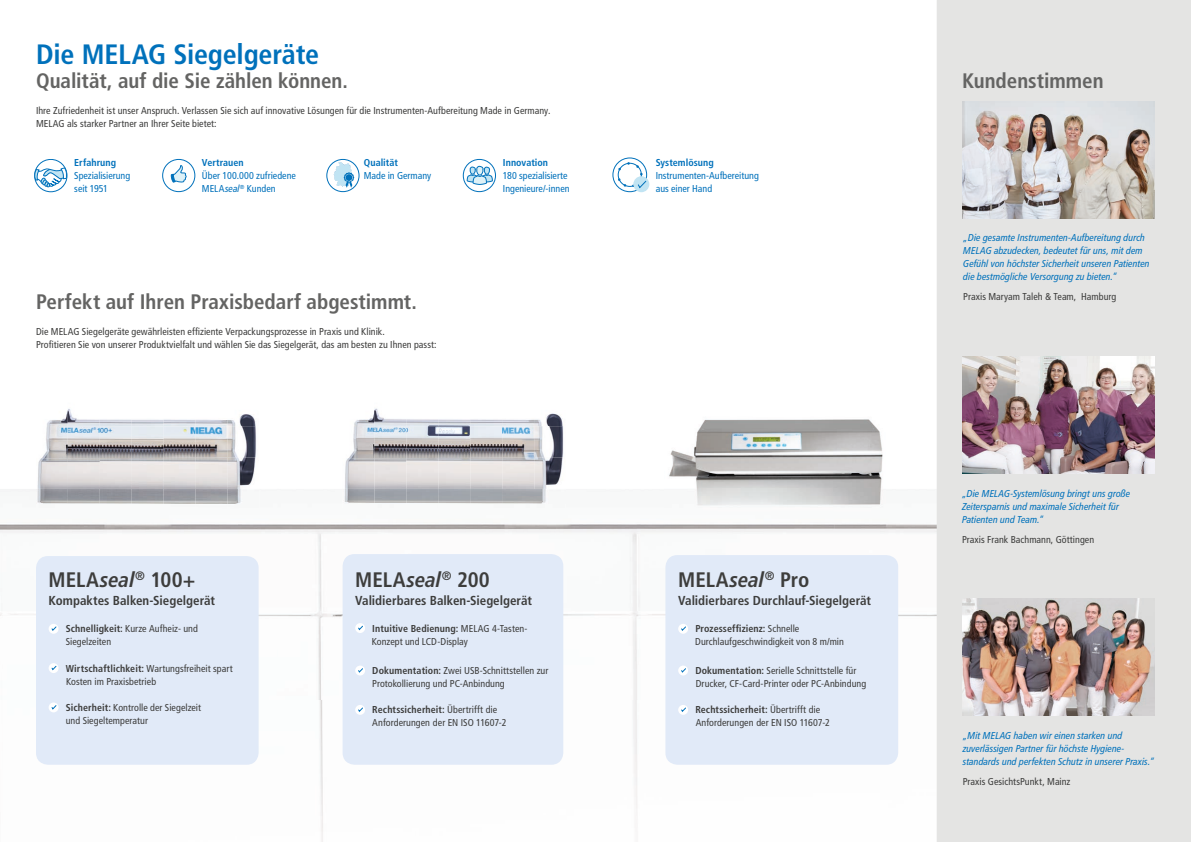
<style>
.page{position:relative;width:1191px;height:842px;background:#fff}
.page>*{position:absolute;margin:0;border:0;box-sizing:border-box;transform-origin:0 0}
.t1{font:700 condensed 28px "Frutiger LT Pro";letter-spacing:-.01em;color:#0071bb}
.t2{font:700 condensed 21px "Frutiger LT Pro";color:#646463}
.t3{font:700 condensed 21px "Frutiger LT Pro";color:#3d3d3c}
.t4{font:700 condensed 13px "Frutiger LT Pro";color:#3d3d3c}
.t5{font:condensed 10px/13px "Frutiger LT Pro";letter-spacing:.005em;color:#3d3d3c}
.t6{font:italic condensed 10px/13px "Frutiger LT Pro";color:#0071bb}
.t7{font:condensed 10px/13px "Frutiger LT Pro";color:#0071bb}
.t8{font:700 condensed 10px "Frutiger LT Pro";letter-spacing:.005em;color:#0071bb}
.s1{font-style:italic}
.s2{font-weight:700}
</style>
<div class="page">
<img style="left:0;top:489px;width:936px;height:353px">
<div style="left:936px;top:0;width:255px;height:842px;background:#e4e4e3"></div>
<img style="left:962px;top:101px;width:193px;height:117px">
<img style="left:962px;top:356px;width:193px;height:117px">
<img style="left:962px;top:599px;width:193px;height:117px">
<div style="left:34px;top:159px;width:33px;height:33px;border:1px solid #0071bb;border-radius:50%"></div>
<svg style="left:34px;top:160px;width:34px;height:32px"></svg>
<div style="left:326px;top:159px;width:33px;height:33px;border:1px solid #0071bb;border-radius:50%"></div>
<svg style="left:334px;top:162px;width:20px;height:26px"></svg>
<div style="left:633px;top:176px;width:16px;height:16px;background:#c1e4f3;border-radius:50%"></div>
<svg style="left:612px;top:157px;width:35px;height:36px"></svg>
<div style="left:342px;top:554px;width:221px;height:211px;background:#e1eaf8;border-radius:12px"></div>
<div style="left:355px;top:623px;width:10px;height:10px;background:#fff;border-radius:50%"></div>
<svg style="left:358px;top:625px;width:5px;height:6px"></svg>
<div style="left:355px;top:665px;width:10px;height:10px;background:#fff;border-radius:50%"></div>
<svg style="left:358px;top:668px;width:5px;height:5px"></svg>
<div style="left:355px;top:705px;width:10px;height:10px;background:#fff;border-radius:50%"></div>
<svg style="left:358px;top:707px;width:5px;height:5px"></svg>
<img style="left:36px;top:409px;width:223px;height:99px">
<img style="left:342px;top:408px;width:224px;height:100px">
<div style="left:36px;top:556px;width:223px;height:209px;background:#e1eaf8;border-radius:12px"></div>
<div style="left:49px;top:624px;width:10px;height:10px;background:#fff;border-radius:50%"></div>
<svg style="left:51px;top:626px;width:6px;height:5px"></svg>
<div style="left:49px;top:663px;width:10px;height:10px;background:#fff;border-radius:50%"></div>
<svg style="left:51px;top:665px;width:6px;height:6px"></svg>
<svg style="left:49px;top:702px;width:10px;height:10px"></svg>
<svg style="left:51px;top:704px;width:6px;height:6px"></svg>
<div style="left:665px;top:555px;width:233px;height:210px;background:#e1eaf8;border-radius:12px"></div>
<svg style="left:678px;top:624px;width:10px;height:10px"></svg>
<svg style="left:680px;top:625px;width:7px;height:7px"></svg>
<div style="left:678px;top:665px;width:10px;height:10px;background:#fff;border-radius:50%"></div>
<svg style="left:681px;top:668px;width:5px;height:5px"></svg>
<div style="left:678px;top:705px;width:10px;height:10px;background:#fff;border-radius:50%"></div>
<svg style="left:681px;top:707px;width:5px;height:5px"></svg>
<img style="left:664px;top:419px;width:221px;height:93px">
<div style="left:162px;top:159px;width:33px;height:33px;border:1px solid #0071bb;border-radius:50%"></div>
<svg style="left:171px;top:165px;width:16px;height:18px"></svg>
<svg style="left:466px;top:166px;width:27px;height:27px"></svg>
<div style="left:463px;top:159px;width:33px;height:33px;border:1px solid #0071bb;border-radius:50%"></div>
<h1 class="t1" style="left:36px;top:38px;width:285px">Die MELAG Siegelgeräte</h1>
<h2 class="t2" style="left:36px;top:68px;width:313px">Qualität, auf die Sie zählen können.</h2>
<h2 class="t2" style="left:962px;top:68px;width:143px">Kundenstimmen</h2>
<p class="t5" style="left:36px;top:104px;width:516px">Ihre Zufriedenheit ist unser Anspruch. Verlassen Sie sich auf innovative Lösungen für die Instrumenten-Aufbereitung Made in Germany.<br>MELAG als starker Partner an Ihrer Seite bietet:</p>
<p class="t8" style="left:74px;top:157px;width:43px">Erfahrung</p>
<p class="t7" style="left:74px;top:169px;width:57px">Spezialisierung seit 1951</p>
<p class="t8" style="left:202px;top:157px;width:43px">Vertrauen</p>
<p class="t7" style="left:202px;top:169px;width:95px">Über 100.000 zufriedene<br>MELA<span class="s1">seal</span><sup>®</sup> Kunden</p>
<p class="t8" style="left:364px;top:157px;width:36px">Qualität</p>
<p class="t7" style="left:364px;top:169px;width:69px">Made in Germany</p>
<p class="t8" style="left:503px;top:157px;width:47px">Innovation</p>
<p class="t7" style="left:503px;top:169px;width:68px">180 spezialisierte<br>Ingenieure/-innen</p>
<p class="t8" style="left:656px;top:157px;width:60px">Systemlösung</p>
<p class="t7" style="left:656px;top:169px;width:105px">Instrumenten-Aufbereitung aus einer Hand</p>
<h2 class="t2" style="left:36px;top:289px;width:382px">Perfekt auf Ihren Praxisbedarf abgestimmt.</h2>
<p class="t6" style="left:963px;top:231px;width:188px">„Die gesamte Instrumenten-Aufbereitung durch MELAG abzudecken, bedeutet für uns, mit dem Gefühl von höchster Sicherheit unseren Patienten die bestmögliche Versorgung zu bieten.“</p>
<p class="t5" style="left:963px;top:290px;width:155px">Praxis Maryam Taleh &amp; Team, Hamburg</p>
<p class="t5" style="left:36px;top:325px;width:402px">Die MELAG Siegelgeräte gewährleisten effiziente Verpackungsprozesse in Praxis und Klinik.<br>Profitieren Sie von unserer Produktvielfalt und wählen Sie das Siegelgerät, das am besten zu Ihnen passt:</p>
<p class="t6" style="left:962px;top:487px;width:170px">„Die MELAG-Systemlösung bringt uns große<br>Zeitersparnis und maximale Sicherheit für<br>Patienten und Team.“</p>
<p class="t5" style="left:962px;top:533px;width:134px">Praxis Frank Bachmann, Göttingen</p>
<h2 class="t3" style="left:49px;top:567px;width:148px">MELA<span class="s1">seal</span><sup>®</sup> 100+</h2>
<h3 class="t4" style="left:49px;top:593px;width:168px">Kompaktes Balken-Siegelgerät</h3>
<p class="t5" style="left:66px;top:622px;width:134px"><span class="s2">Schnelligkeit:</span> Kurze Aufheiz- und<br>Siegelzeiten</p>
<p class="t5" style="left:66px;top:662px;width:168px"><span class="s2">Wirtschaftlichkeit:</span> Wartungsfreiheit spart<br>Kosten im Praxisbetrieb</p>
<p class="t5" style="left:66px;top:701px;width:137px"><span class="s2">Sicherheit:</span> Kontrolle der Siegelzeit und Siegeltemperatur</p>
<h2 class="t3" style="left:355px;top:567px;width:136px">MELA<span class="s1">seal</span><sup>®</sup> 200</h2>
<h3 class="t4" style="left:355px;top:593px;width:178px">Validierbares Balken-Siegelgerät</h3>
<p class="t5" style="left:372px;top:622px;width:157px"><span class="s2">Intuitive Bedienung:</span> MELAG 4-Tasten-<br>Konzept und LCD-Display</p>
<p class="t5" style="left:372px;top:664px;width:178px"><span class="s2">Dokumentation:</span> Zwei USB-Schnittstellen zur<br>Protokollierung und PC-Anbindung</p>
<p class="t5" style="left:372px;top:703px;width:136px"><span class="s2">Rechtssicherheit:</span> Übertrifft die<br>Anforderungen der EN ISO 11607-2</p>
<h2 class="t3" style="left:678px;top:567px;width:133px">MELA<span class="s1">seal</span><sup>®</sup> Pro</h2>
<h3 class="t4" style="left:678px;top:593px;width:194px">Validierbares Durchlauf-Siegelgerät</h3>
<p class="t5" style="left:695px;top:622px;width:150px"><span class="s2">Prozesseffizienz:</span> Schnelle<br>Durchlaufgeschwindigkeit von 8 m/min</p>
<p class="t5" style="left:695px;top:664px;width:172px"><span class="s2">Dokumentation:</span> Serielle Schnittstelle für<br>Drucker, CF-Card-Printer oder PC-Anbindung</p>
<p class="t5" style="left:695px;top:703px;width:136px"><span class="s2">Rechtssicherheit:</span> Übertrifft die<br>Anforderungen der EN ISO 11607-2</p>
<p class="t6" style="left:962px;top:729px;width:193px">„Mit MELAG haben wir einen starken und zuverlässigen Partner für höchste Hygiene&shy;standards und perfekten Schutz in unserer Praxis.“</p>
<p class="t5" style="left:962px;top:775px;width:109px">Praxis GesichtsPunkt, Mainz</p>
</div>
